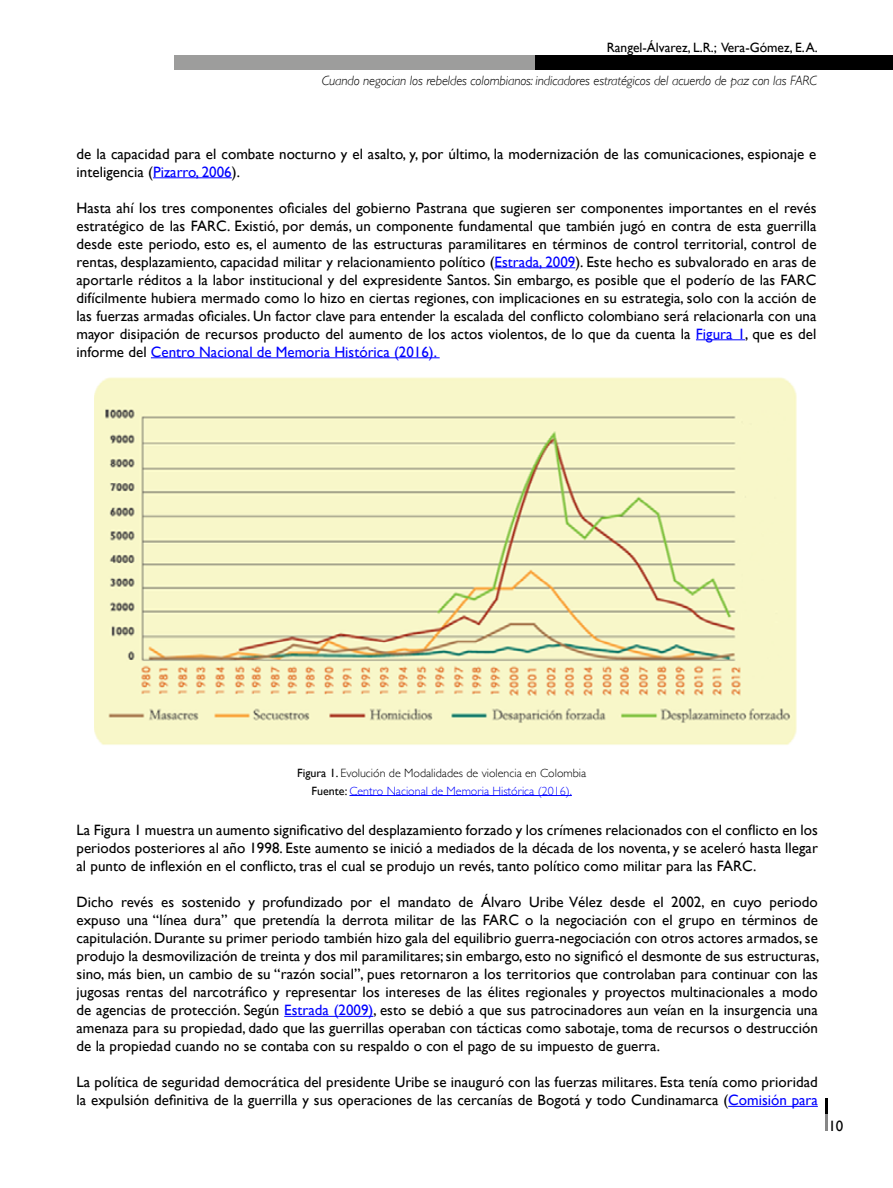
<style>
.page{position:relative;width:893px;height:1188px;background:#fff}
.page>*{position:absolute;margin:0;border:0;box-sizing:border-box;transform-origin:0 0}
.t1{font:15px/18px "Gill Sans";letter-spacing:.005em;color:#000;text-align:justify}
.t2{font:italic 300 13.5px "Gill Sans";letter-spacing:-.01em;color:#000}
.t3{font:13.5px "Gill Sans";color:#000}
.t4{font:300 12px/18px "Gill Sans";color:#000;text-align:center}
.s1{color:#00f}
.s2{font-weight:400}
</style>
<div class="page">
<div style="left:174px;top:55px;width:361px;height:15px;background:#9d9d9c"></div>
<div style="left:535px;top:55px;width:358px;height:15px;background:#000"></div>
<svg style="left:825px;top:1099px;width:2px;height:31px"></svg>
<hr style="left:153px;top:177px;width:79px;height:1px;background:#00f">
<hr style="left:495px;top:267px;width:80px;height:1px;background:#00f">
<hr style="left:696px;top:339px;width:49px;height:1px;background:#00f">
<hr style="left:151px;top:357px;width:289px;height:1px;background:#00f">
<hr style="left:349px;top:795px;width:223px;height:1px;background:#00f">
<hr style="left:284px;top:1016px;width:89px;height:1px;background:#00f">
<hr style="left:728px;top:1106px;width:90px;height:1px;background:#00f">
<img style="left:95px;top:377px;width:701px;height:368px">
<p class="t3" style="left:607px;top:39px;width:213px">Rangel-Álvarez, L.R.; Vera-Gómez, E. A.</p>
<p class="t2" style="left:322px;top:73px;width:497px">Cuando negocian los rebeldes colombianos: indicadores estratégicos del acuerdo de paz con las FARC</p>
<p class="t1" style="left:77px;top:144px;width:741px">de la capacidad para el combate nocturno y el asalto, y, por último, la modernización de las comunicaciones, espionaje e inteligencia (<span class="s1">Pizarro, 2006</span>).</p>
<p class="t1" style="left:77px;top:198px;width:741px">Hasta ahí los tres componentes oficiales del gobierno Pastrana que sugieren ser componentes importantes en el revés estratégico de las FARC. Existió, por demás, un componente fundamental que también jugó en contra de esta guerrilla desde este periodo, esto es, el aumento de las estructuras paramilitares en términos de control territorial, control de rentas, desplazamiento, capacidad militar y relacionamiento político (<span class="s1">Estrada, 2009</span>). Este hecho es subvalorado en aras de aportarle réditos a la labor institucional y del expresidente Santos. Sin embargo, es posible que el poderío de las FARC difícilmente hubiera mermado como lo hizo en ciertas regiones, con implicaciones en su estrategia, solo con la acción de las fuerzas armadas oficiales. Un factor clave para entender la escalada del conflicto colombiano será relacionarla con una mayor disipación de recursos producto del aumento de los actos violentos, de lo que da cuenta la <span class="s1">Figura 1</span>, que es del informe del <span class="s1">Centro Nacional de Memoria Histórica (2016).</span></p>
<p class="t4" style="left:297px;top:763px;width:291px"><span class="s2">Figura 1.</span> Evolución de Modalidades de violencia en Colombia<br><span class="s2">Fuente:</span> <span class="s1">Centro Nacional de Memoria Histórica (2016).</span></p>
<p class="t1" style="left:77px;top:821px;width:743px">La Figura 1 muestra un aumento significativo del desplazamiento forzado y los crímenes relacionados con el conflicto en los periodos posteriores al año 1998. Este aumento se inició a mediados de la década de los noventa, y se aceleró hasta llegar al punto de inflexión en el conflicto, tras el cual se produjo un revés, tanto político como militar para las FARC.</p>
<p class="t1" style="left:77px;top:893px;width:744px">Dicho revés es sostenido y profundizado por el mandato de Álvaro Uribe Vélez desde el 2002, en cuyo periodo expuso una “línea dura” que pretendía la derrota militar de las FARC o la negociación con el grupo en términos de capitulación. Durante su primer periodo también hizo gala del equilibrio guerra-negociación con otros actores armados, se produjo la desmovilización de treinta y dos mil paramilitares; sin embargo, esto no significó el desmonte de sus estructuras, sino, más bien, un cambio de su “razón social”, pues retornaron a los territorios que controlaban para continuar con las jugosas rentas del narcotráfico y representar los intereses de las élites regionales y proyectos multinacionales a modo de agencias de protección. Según <span class="s1">Estrada (2009)</span>, esto se debió a que sus patrocinadores aun veían en la insurgencia una amenaza para su propiedad, dado que las guerrillas operaban con tácticas como sabotaje, toma de recursos o destrucción de la propiedad cuando no se contaba con su respaldo o con el pago de su impuesto de guerra.</p>
<p class="t1" style="left:77px;top:1073px;width:743px">La política de seguridad democrática del presidente Uribe se inauguró con las fuerzas militares. Esta tenía como prioridad la expulsión definitiva de la guerrilla y sus operaciones de las cercanías de Bogotá y todo Cundinamarca (<span class="s1">Comisión para</span></p>
<p class="t1" style="left:829px;top:1115px;width:16px">33</p>
<p class="t1" style="left:828px;top:1117px;width:16px">10</p>
</div>
